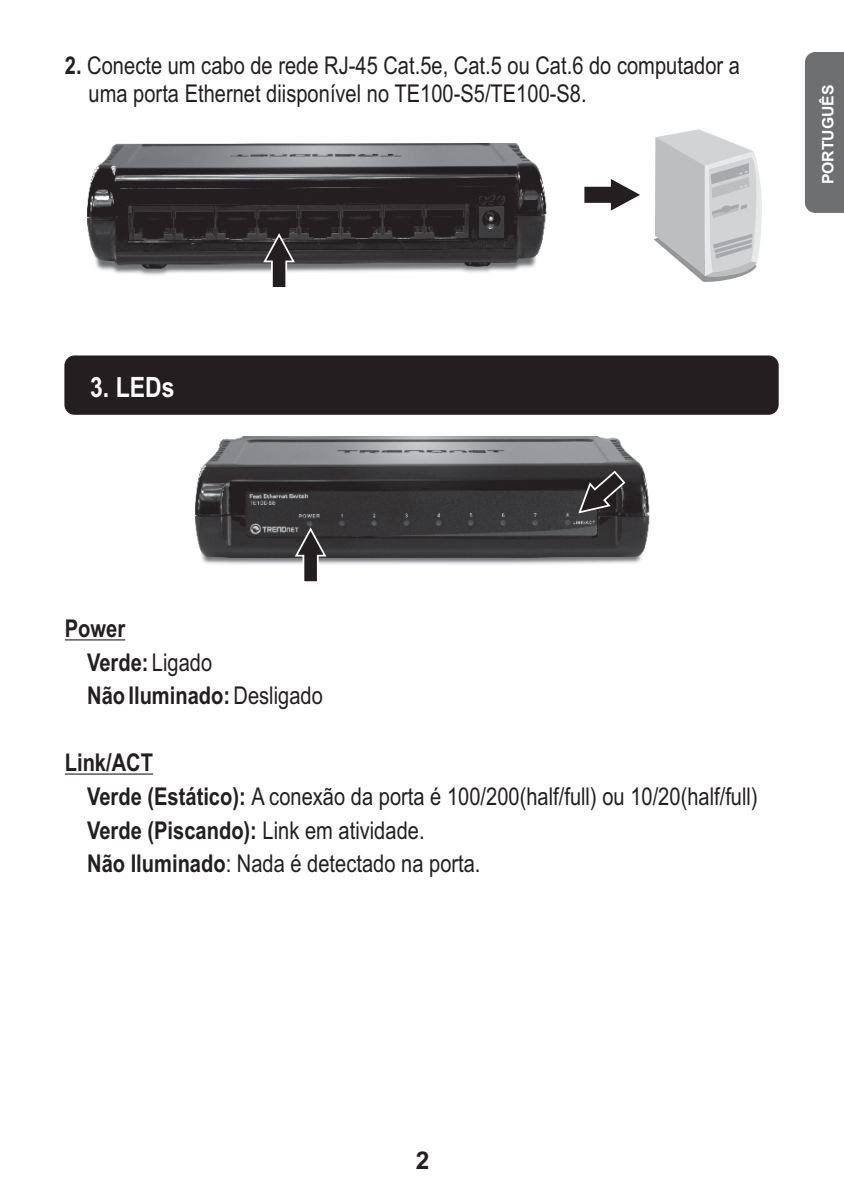
<style>
.page{position:relative;width:844px;height:1191px;background:#fff}
.page>*{position:absolute;margin:0;border:0;box-sizing:border-box;transform-origin:0 0}
.t1{font:700 28px "Arial Narrow";color:#fff}
.t2{font:24.5px/33.6px "Arial Narrow";color:#231f20}
.t3{font:700 24.5px/33.6px "Arial Narrow";color:#231f20}
.t4{font:700 24.5px "Arial";color:#231f20}
.t5{font:700 15.75px "Arial";color:#fff}
.s1{font-weight:700}
.s2{font-weight:400}
</style>
<div class="page">
<img style="left:195px;top:436px;width:454px;height:129px">
<div style="left:65px;top:356px;width:713px;height:58px;background:#231f20;border-radius:9px"></div>
<div style="left:65px;top:355px;width:713px;height:59px;border:1px solid #231f20;border-radius:9px"></div>
<hr style="left:65px;top:639px;width:60px;height:1px;background:#231f20">
<hr style="left:65px;top:773px;width:88px;height:1px;background:#231f20">
<svg style="left:576px;top:469px;width:50px;height:45px"></svg>
<svg style="left:584px;top:52px;width:259px;height:230px"></svg>
<img style="left:87px;top:144px;width:459px;height:131px">
<svg style="left:262px;top:231px;width:34px;height:56px"></svg>
<svg style="left:293px;top:525px;width:35px;height:57px"></svg>
<p class="t2" style="left:89px;top:54px;width:652px;line-height:27.7px;text-indent:-24px"><span class="s1">2.</span> Conecte um cabo de rede RJ-45 Cat.5e, Cat.5 ou Cat.6 do computador a uma porta Ethernet diisponível no TE100-S5/TE100-S8.</p>
<p class="t1" style="left:90px;top:376px;width:86px">3. LEDs</p>
<p class="t5" style="left:821px;top:184px;width:101px;rotate:-90deg">PORTUGUÊS</p>
<p class="t3" style="left:65px;top:614px;width:62px">Power</p>
<p class="t3" style="left:87px;top:647px;width:237px">Verde: <span class="s2">Ligado<br></span>Não Iluminado: <span class="s2">Desligado</span></p>
<p class="t3" style="left:65px;top:748px;width:90px">Link/ACT</p>
<p class="t2" style="left:87px;top:781px;width:672px"><span class="s1">Verde (Estático):</span> A conexão da porta é 100/200(half/full) ou 10/20(half/full)<br><span class="s1">Verde (Piscando):</span> Link em atividade.<br><span class="s1">Não Iluminado</span>: Nada é detectado na porta.</p>
<p class="t4" style="left:415px;top:1151px;width:15px">2</p>
</div>
